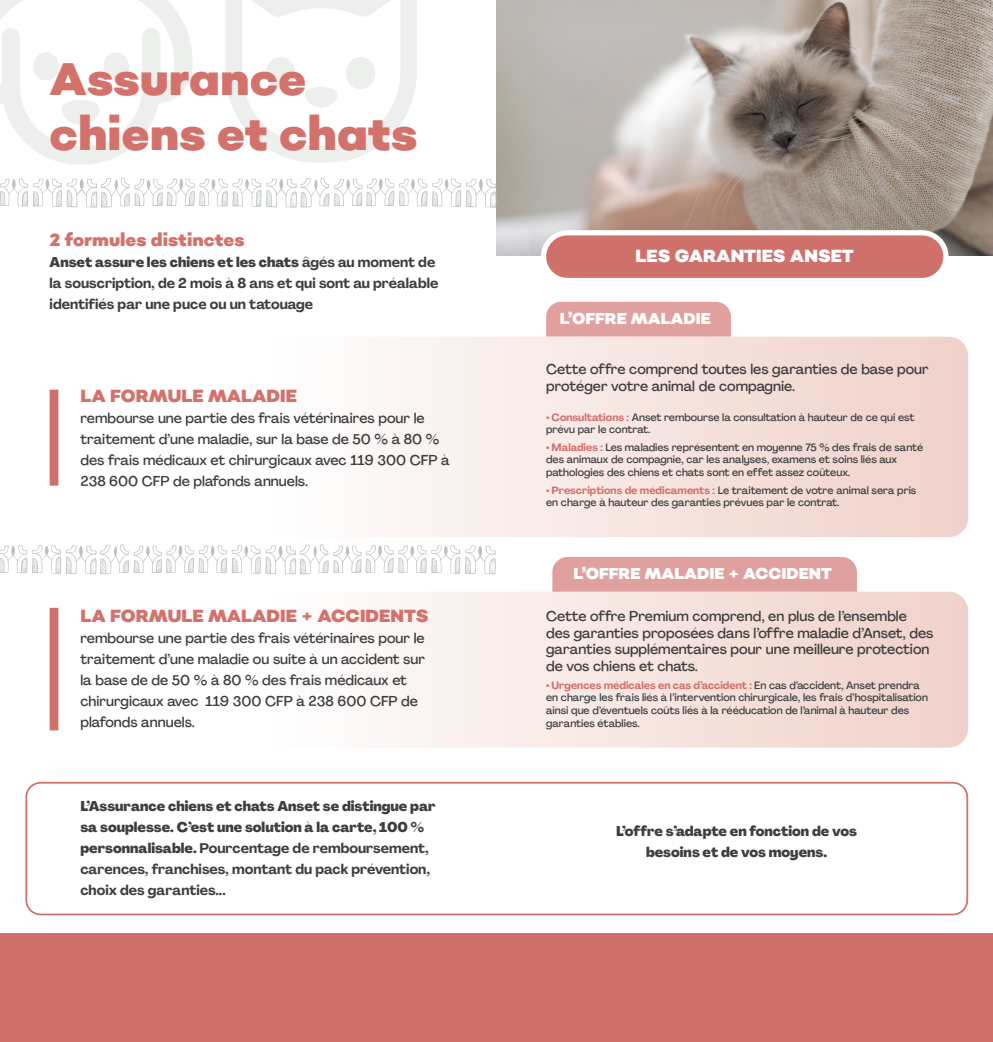
<style>
.page{position:relative;width:993px;height:1042px;background:#fff}
.page>*{position:absolute;margin:0;border:0;box-sizing:border-box;transform-origin:0 0}
.t1{font:900 45.5px/54.6px "Sonny Gothic";color:#d3726b}
.t2{font:900 17.5px "Sonny Gothic";color:#d3726b}
.t3{font:900 17.5px "Sonny Gothic";color:#fff}
.t4{font:900 15.75px "Sonny Gothic";color:#fff}
.t5{font:500 14px/21px "Agrandir";color:#3e3e3f}
.t6{font:800 14px/21px "Agrandir";color:#3e3e3f}
.t7{font:700 14px/21px "Agrandir";color:#3e3e3f}
.t8{font:500 10.5px/12.6px "Agrandir";color:#3e3e3f}
.s1{font-weight:800}
.s2{font-weight:700}
.s3{font-weight:700;color:#d2706b}
</style>
<div class="page">
<img style="left:496px;top:0;width:496px;height:255px">
<div style="left:546px;top:302px;width:184px;height:35px;background:#e0a19e"></div>
<div style="left:0;top:933px;width:992px;height:109px;background:#cf706b"></div>
<svg style="left:0;top:0;width:193px;height:165px"></svg>
<svg style="left:225px;top:0;width:191px;height:163px"></svg>
<svg style="left:0;top:178px;width:496px;height:30px"></svg>
<svg style="left:0;top:544px;width:495px;height:30px"></svg>
<div style="left:25px;top:782px;width:942px;height:133px;border:2px solid #cf706b;border-radius:14px"></div>
<svg style="left:394px;top:592px;width:573px;height:155px;background:#f5e3de"></svg>
<svg style="left:394px;top:337px;width:573px;height:200px;background:#f5e3de"></svg>
<div style="left:543px;top:233px;width:402px;height:47px;background:#cf706b;border-radius:24px"></div>
<div style="left:540px;top:230px;width:408px;height:53px;border:5px solid #fff;border-radius:24px"></div>
<div style="left:552px;top:557px;width:304px;height:35px;background:#e0a19e"></div>
<div style="left:50px;top:390px;width:8px;height:96px;background:#cf706b"></div>
<div style="left:50px;top:608px;width:8px;height:122px;background:#cf706b"></div>
<h1 class="t1" style="left:50px;top:52px;width:369px">Assurance chiens et chats</h1>
<h2 class="t2" style="left:50px;top:228px;width:196px">2 formules distinctes</h2>
<h3 class="t7" style="left:50px;top:251px;width:390px"><span class="s1">Anset assure les chiens et les chats</span> âgés au moment de la souscription, de 2 mois à 8 ans et qui sont au préalable identifiés par une puce ou un tatouage</h3>
<h2 class="t2" style="left:80px;top:384px;width:218px">LA FORMULE MALADIE</h2>
<h3 class="t5" style="left:80px;top:408px;width:370px">rembourse une partie des frais vétérinaires pour le traitement d’une maladie, sur la base de 50 % à 80 % des frais médicaux et chirurgicaux avec 119 300 CFP à 238 600 CFP de plafonds annuels.</h3>
<h2 class="t2" style="left:80px;top:604px;width:349px">LA FORMULE MALADIE + ACCIDENTS</h2>
<h3 class="t5" style="left:80px;top:628px;width:346px">rembourse une partie des frais vétérinaires pour le traitement d’une maladie ou suite à un accident sur la base de de 50 % à 80 % des frais médicaux et chirurgicaux avec 119 300 CFP à 238 600 CFP de plafonds annuels.</h3>
<h3 class="t6" style="left:80px;top:796px;width:357px">L’Assurance chiens et chats Anset se distingue par sa souplesse. C’est une solution à la carte, 100 % personnalisable. <span class="s2">Pourcentage de remboursement, carences, franchises, montant du pack prévention, choix des garanties...</span></h3>
<h2 class="t3" style="left:635px;top:244px;width:219px">LES GARANTIES ANSET</h2>
<h3 class="t4" style="left:559px;top:308px;width:153px">L’OFFRE MALADIE</h3>
<h3 class="t5" style="left:546px;top:361px;width:384px;line-height:16.8px">Cette offre comprend toutes les garanties de base pour protéger votre animal de compagnie.</h3>
<p class="t8" style="left:546px;top:411px;width:369px"><span class="s3">• Consultations :</span> Anset rembourse la consultation à hauteur de ce qui est prévu par le contrat.</p>
<p class="t8" style="left:546px;top:441px;width:378px"><span class="s3">• Maladies :</span> Les maladies représentent en moyenne 75 % des frais de santé des animaux de compagnie, car les analyses, examens et soins liés aux pathologies des chiens et chats sont en effet assez coûteux.</p>
<p class="t8" style="left:546px;top:483px;width:371px"><span class="s3">• Prescriptions de médicaments :</span> Le traitement de votre animal sera pris en charge à hauteur des garanties prévues par le contrat.</p>
<h3 class="t4" style="left:573px;top:563px;width:260px">L’OFFRE MALADIE + ACCIDENT</h3>
<h3 class="t5" style="left:546px;top:607px;width:389px;line-height:16.8px">Cette offre Premium comprend, en plus de l’ensemble des garanties proposées dans l’offre maladie d’Anset, des garanties supplémentaires pour une meilleure protection de vos chiens et chats.</h3>
<p class="t8" style="left:546px;top:679px;width:383px"><span class="s3">• Urgences médicales en cas d’accident :</span> En cas d’accident, Anset prendra en charge les frais liés à l’intervention chirurgicale, les frais d’hospitalisation ainsi que d’éventuels coûts liés à la rééducation de l’animal à hauteur des garanties établies.</p>
<h3 class="t6" style="left:616px;top:821px;width:242px;text-align:center">L’offre s’adapte en fonction de vos besoins et de vos moyens.</h3>
</div>
